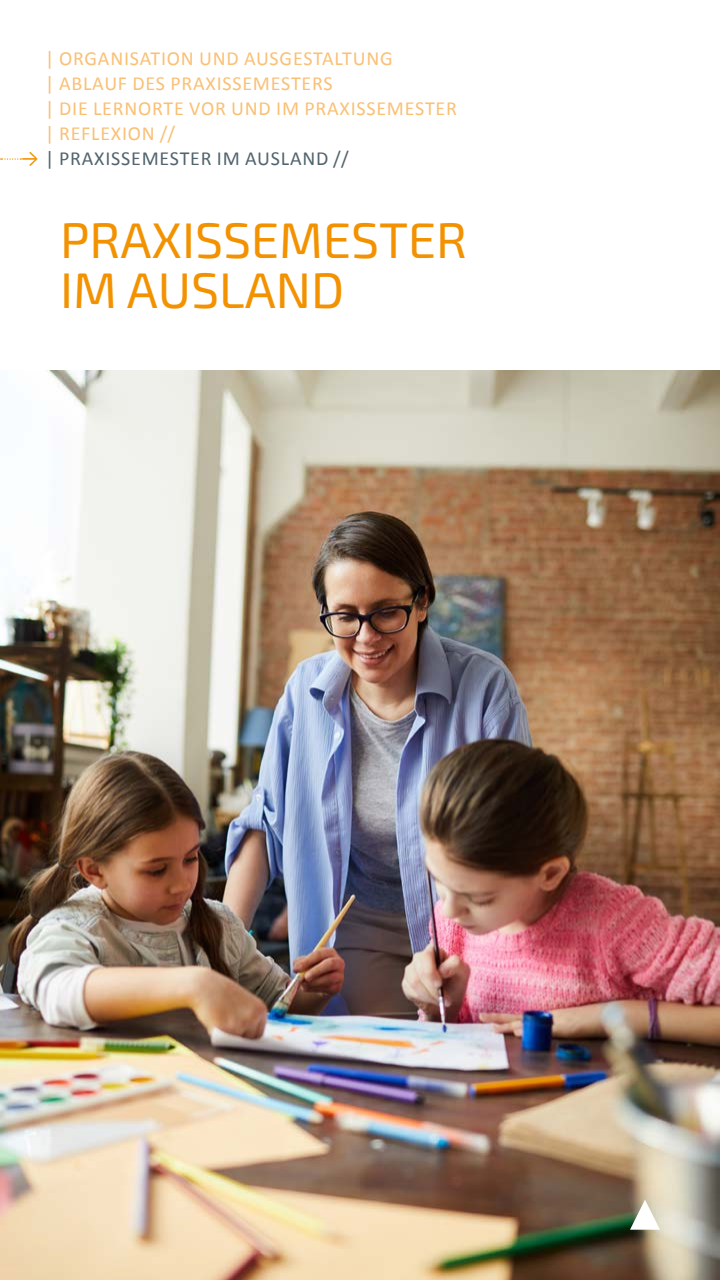
<style>
.page{position:relative;width:720px;height:1280px;background:#fff}
.page>*{position:absolute;margin:0;border:0;box-sizing:border-box;transform-origin:0 0}
.t1{font:50px/50px "Exo 2";color:#f39200}
.t2{font:20px/25px "Calibri";letter-spacing:.04em;color:#fac075}
.t3{font:20px "Calibri";letter-spacing:.04em;color:#52646d}
.s1{color:#f39200}
</style>
<div class="page">
<img style="left:0;top:370px;width:720px;height:910px">
<svg style="left:630px;top:1200px;width:30px;height:30px"></svg>
<svg style="left:1px;top:158px;width:20px;height:2px"></svg>
<p class="t2" style="left:45px;top:45px;width:413px">| ORGANISATION UND AUSGESTALTUNG<br>| ABLAUF DES PRAXISSEMESTERS<br>| DIE LERNORTE VOR UND IM PRAXISSEMESTER | REFLEXION //</p>
<p class="t3" style="left:21px;top:144px;width:329px"><span class="s1">→</span> | PRAXISSEMESTER IM AUSLAND //</p>
<h1 class="t1" style="left:60px;top:217px;width:409px">PRAXISSEMESTER<br>IM AUSLAND</h1>
</div>
